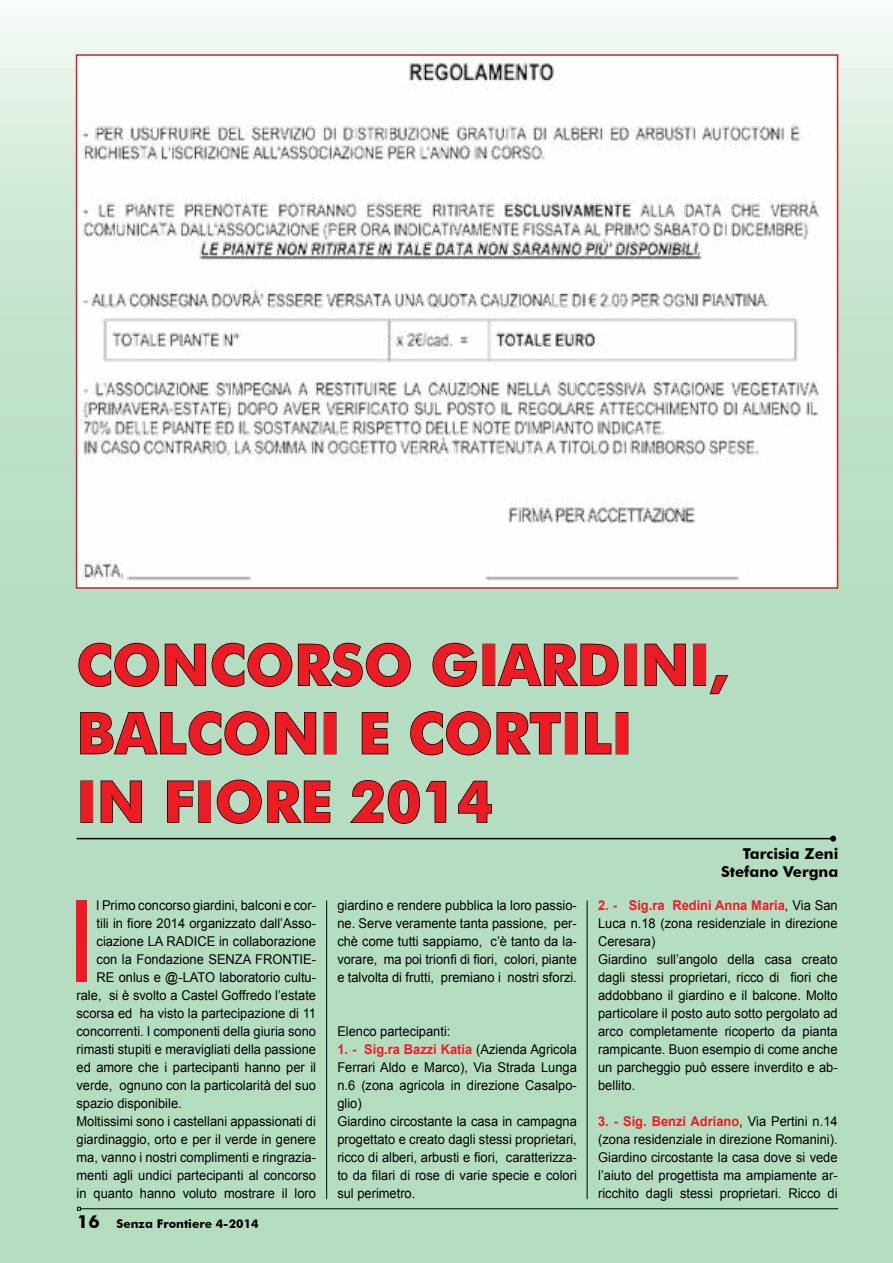
<style>
.page{position:relative;width:893px;height:1263px;background:#fff}
.page>*{position:absolute;margin:0;border:0;box-sizing:border-box;transform-origin:0 0}
.t1{font:114.15px "Arial";color:#ed1c24;scale:.95 1}
.t2{font:700 57px/68.4px "Futura BT";color:#ed1c24}
.t3{font:700 18px "Futura BT";color:#000}
.t4{font:700 15px/18px "Futura BT";color:#000;text-align:right}
.t5{font:13.5px/18px "Arial";color:#000;text-align:justify;scale:.95 1}
.t6{font:700 12px "Futura BT";color:#000}
.s1{font-weight:700;color:#ed1c24}
</style>
<div class="page">
<img style="left:0;top:20px;width:892px;height:1243px">
<hr style="left:80px;top:1208px;width:758px;height:1px;background:#000">
<svg style="left:77px;top:1206px;width:4px;height:4px"></svg>
<img style="left:79px;top:57px;width:756px;height:529px">
<svg style="left:78px;top:642px;width:334px;height:46px;background:#98baa2"></svg>
<svg style="left:432px;top:642px;width:46px;height:46px;background:#95b79f"></svg>
<div style="left:482px;top:644px;width:13px;height:42px;border:2px solid #000"></div>
<svg style="left:497px;top:643px;width:122px;height:44px;background:#95b69f"></svg>
<div style="left:624px;top:644px;width:13px;height:42px;border:2px solid #000"></div>
<svg style="left:644px;top:643px;width:43px;height:44px;background:#91b19b"></svg>
<div style="left:693px;top:644px;width:13px;height:42px;border:2px solid #000"></div>
<svg style="left:709px;top:674px;width:20px;height:21px"></svg>
<svg style="left:79px;top:710px;width:238px;height:46px;background:#97b9a2"></svg>
<div style="left:324px;top:712px;width:12px;height:42px;border:2px solid #000"></div>
<svg style="left:361px;top:711px;width:28px;height:44px"></svg>
<svg style="left:409px;top:710px;width:152px;height:46px;background:#98baa2"></svg>
<div style="left:565px;top:712px;width:13px;height:42px;border:2px solid #000"></div>
<svg style="left:584px;top:711px;width:28px;height:44px"></svg>
<div style="left:616px;top:712px;width:12px;height:42px;border:2px solid #000"></div>
<div style="left:80px;top:780px;width:13px;height:43px;border:2px solid #000"></div>
<svg style="left:100px;top:780px;width:43px;height:44px;background:#91b19b"></svg>
<svg style="left:166px;top:780px;width:28px;height:43px"></svg>
<div style="left:198px;top:780px;width:13px;height:43px;border:2px solid #000"></div>
<svg style="left:216px;top:779px;width:115px;height:46px;background:#95b79f"></svg>
<svg style="left:348px;top:779px;width:99px;height:46px;background:#98b9a2"></svg>
<svg style="left:457px;top:776px;width:36px;height:47px;background:#97b9a2"></svg>
<hr style="left:77px;top:838px;width:756px;height:1px;background:#000">
<svg style="left:830px;top:836px;width:6px;height:6px"></svg>
<hr style="left:326px;top:900px;width:1px;height:299px;background:#000">
<hr style="left:587px;top:900px;width:1px;height:299px;background:#000">
<h2 class="t2" style="left:77px;top:635px;width:653px">CONCORSO GIARDINI,<br>BALCONI E CORTILI<br>IN FIORE 2014</h2>
<h1 class="t1" style="left:66px;top:899px;width:33px">I</h1>
<p class="t5" style="left:97px;top:898px;width:232px">l Primo concorso giardini, balconi e cor-</p>
<p class="t5" style="left:97px;top:915px;width:232px">tili in fiore 2014 organizzato dall’Asso-</p>
<p class="t5" style="left:97px;top:934px;width:232px">ciazione LA RADICE in collaborazione</p>
<p class="t5" style="left:97px;top:952px;width:232px">con la Fondazione SENZA FRONTIE-</p>
<p class="t5" style="left:97px;top:970px;width:232px">RE onlus e @-LATO laboratorio cultu-</p>
<p class="t5" style="left:77px;top:988px;width:254px">rale, si è svolto a Castel Goffredo l’estate</p>
<p class="t5" style="left:77px;top:1006px;width:254px">scorsa ed ha visto la partecipazione di 11</p>
<p class="t5" style="left:77px;top:1024px;width:254px">concorrenti. I componenti della giuria sono</p>
<p class="t5" style="left:77px;top:1042px;width:254px">rimasti stupiti e meravigliati della passione</p>
<p class="t5" style="left:77px;top:1060px;width:254px">ed amore che i partecipanti hanno per il</p>
<p class="t5" style="left:77px;top:1078px;width:254px">verde, ognuno con la particolarità del suo</p>
<p class="t5" style="left:77px;top:1096px;width:112px">spazio disponibile.</p>
<p class="t5" style="left:77px;top:1114px;width:254px">Moltissimi sono i castellani appassionati di</p>
<p class="t5" style="left:77px;top:1132px;width:254px">giardinaggio, orto e per il verde in genere</p>
<p class="t5" style="left:77px;top:1150px;width:254px">ma, vanno i nostri complimenti e ringrazia-</p>
<p class="t5" style="left:77px;top:1168px;width:254px">menti agli undici partecipanti al concorso</p>
<p class="t5" style="left:77px;top:1186px;width:254px">in quanto hanno voluto mostrare il loro</p>
<h3 class="t3" style="left:77px;top:1213px;width:24px">16</h3>
<p class="t6" style="left:215px;top:1217px;width:9px">3</p>
<p class="t6" style="left:116px;top:1218px;width:144px">Senza Frontiere 4-2014</p>
<p class="t5" style="left:337px;top:898px;width:254px">giardino e rendere pubblica la loro passio&shy;ne. Serve veramente tanta passione, per&shy;chè come tutti sappiamo, c’è tanto da la&shy;vorare, ma poi trionfi di fiori, colori, piante e talvolta di frutti, premiano i nostri sforzi.</p>
<p class="t5" style="left:337px;top:1024px;width:121px">Elenco partecipanti:</p>
<p class="t5" style="left:337px;top:1042px;width:254px;text-align:left"><span class="s1">1. - Sig.ra Bazzi Katia</span> (Azienda Agricola Ferrari Aldo e Marco), Via Strada Lunga n.6 (zona agricola in direzione Casalpo&shy;glio)<br>Giardino circostante la casa in campagna progettato e creato dagli stessi proprietari, ricco di alberi, arbusti e fiori, caratterizza&shy;to da filari di rose di varie specie e colori sul perimetro.</p>
<p class="t4" style="left:721px;top:846px;width:119px">Tarcisia Zeni<br>Stefano Vergna</p>
<p class="t5" style="left:598px;top:898px;width:254px;text-align:left"><span class="s1">2. - Sig.ra Redini Anna Maria</span>, Via San Luca n.18 (zona residenziale in direzione Ceresara)<br>Giardino sull’angolo della casa creato dagli stessi proprietari, ricco di fiori che addobbano il giardino e il balcone. Molto particolare il posto auto sotto pergolato ad arco completamente ricoperto da pianta rampicante. Buon esempio di come anche un parcheggio può essere inverdito e ab&shy;bellito.</p>
<p class="t5" style="left:598px;top:1114px;width:254px"><span class="s1">3. - Sig. Benzi Adriano</span>, Via Pertini n.14 (zona residenziale in direzione Romanini).<br>Giardino circostante la casa dove si vede l’aiuto del progettista ma ampiamente ar&shy;ricchito dagli stessi proprietari. Ricco di</p>
</div>
